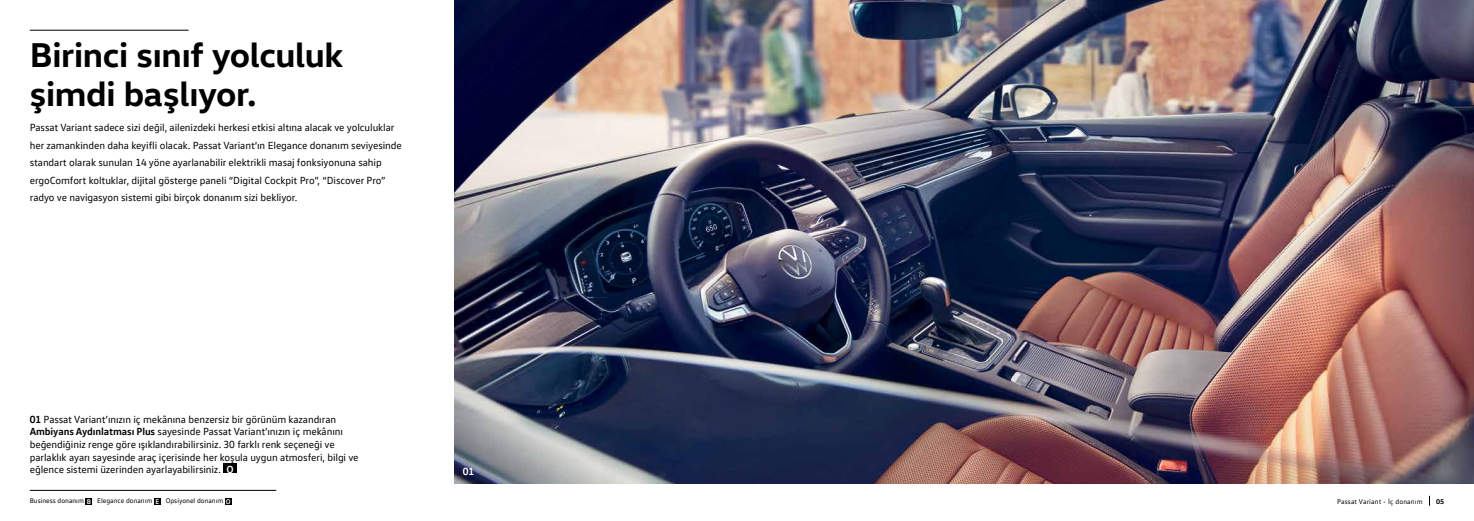
<style>
.page{position:relative;width:1474px;height:521px;background:#fff}
.page>*{position:absolute;margin:0;border:0;box-sizing:border-box;transform-origin:0 0}
.t1{font:700 35px/39.4px "VW Head";letter-spacing:-.01em;color:#000}
.t2{font:10.5px/17.5px "VW Text";letter-spacing:-.01em;color:#000}
.t3{font:700 10.5px "VW Text";color:#fff}
.t4{font:7px "VW Text";color:#000}
.t5{font:7px "VW Text";letter-spacing:.02em;color:#000}
.t6{font:700 7px "VW Head";color:#000}
.s1{font-weight:700}
.s2{font-weight:700;color:#fff}
</style>
<div class="page">
<img style="left:454px;top:0;width:1019px;height:484px">
<hr style="left:30px;top:30px;width:159px;height:1px;background:#000">
<svg style="left:86px;top:498px;width:6px;height:6px"></svg>
<div style="left:154px;top:498px;width:7px;height:6px;background:#000"></div>
<svg style="left:225px;top:498px;width:6px;height:6px"></svg>
<hr style="left:30px;top:490px;width:246px;height:1px;background:#000">
<div style="left:223px;top:463px;width:14px;height:10px;background:#000"></div>
<h1 class="t1" style="left:30px;top:33px;width:315px">Birinci sınıf yolculuk şimdi başlıyor.</h1>
<p class="t2" style="left:30px;top:118px;width:373px">Passat Variant sadece sizi değil, ailenizdeki herkesi etkisi altına alacak ve yolculuklar her zamankinden daha keyifli olacak. Passat Variant’ın Elegance donanım seviyesinde standart olarak sunulan 14 yöne ayarlanabilir elektrikli masaj fonksiyonuna sahip ergoComfort koltuklar, dijital gösterge paneli “Digital Cockpit Pro”, “Discover Pro” radyo ve navigasyon sistemi gibi birçok donanım sizi bekliyor.</p>
<p class="t2" style="left:30px;top:412px;width:330px;line-height:12.7px"><span class="s1">01</span> Passat Variant’ınızın iç mekânına benzersiz bir görünüm kazandıran <span class="s1">Ambiyans Aydınlatması Plus</span> sayesinde Passat Variant’ınızın iç mekânını beğendiğiniz renge göre ışıklandırabilirsiniz. 30 farklı renk seçeneği ve parlaklık ayarı sayesinde araç içerisinde her koşula uygun atmosferi, bilgi ve eğlence sistemi üzerinden ayarlayabilirsiniz. <span class="s2">O</span></p>
<p class="t4" style="left:30px;top:496px;width:202px">Business donanım <span class="s2">B</span> Elegance donanım <span class="s2">E</span> Opsiyonel donanım <span class="s2">O</span></p>
<p class="t3" style="left:463px;top:465px;width:13px">01</p>
<p class="t5" style="left:1336px;top:497px;width:87px">Passat Variant - İç donanım</p>
<p class="t6" style="left:1435px;top:496px;width:10px">05</p>
</div>
